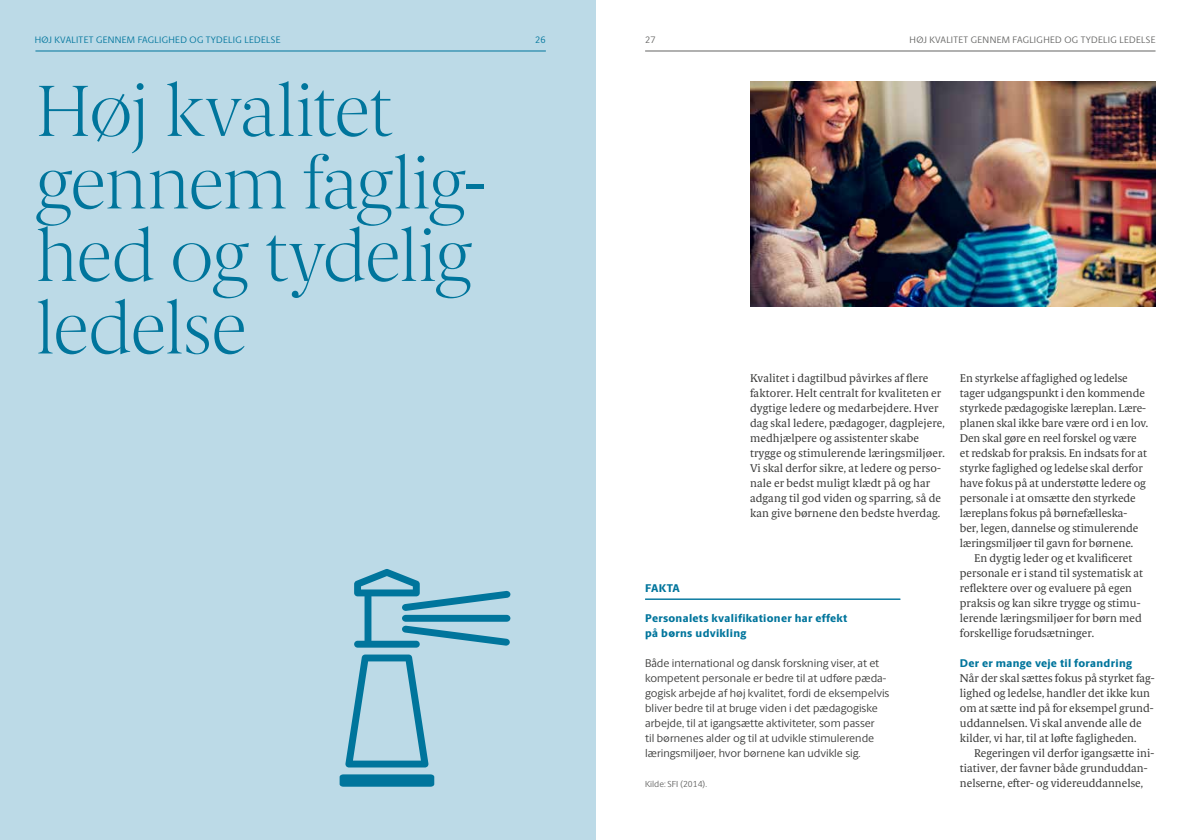
<style>
.page{position:relative;width:1191px;height:840px;background:#fff}
.page>*{position:absolute;margin:0;border:0;box-sizing:border-box;transform-origin:0 0}
.t1{font:200 72.5px/72.5px "Berlingske Serif Text";letter-spacing:-.02em;color:#00759c}
.t2{font:11.25px/15px "Berlingske Serif Text";letter-spacing:-.005em;color:#3b3b3a}
.t3{font:11.25px/15px "Berlingske Sans";letter-spacing:-.005em;color:#3b3b3a}
.t4{font:800 11.25px/15px "Berlingske Sans";letter-spacing:.03em;color:#00759c}
.t5{font:9.38px "Berlingske Sans";letter-spacing:.04em;color:#00759c}
.t6{font:9.38px "Berlingske Sans";letter-spacing:.04em;color:#636362}
.t7{font:8.75px "Berlingske Sans";color:#636362}
</style>
<div class="page">
<div style="left:0;top:0;width:595px;height:840px;background:#bcdae7"></div>
<hr style="left:645px;top:599px;width:255px;height:1px;background:#00759c">
<img style="left:750px;top:81px;width:405px;height:225px">
<svg style="left:345px;top:654px;width:83px;height:113px"></svg>
<svg style="left:339px;top:774px;width:95px;height:12px"></svg>
<svg style="left:354px;top:569px;width:156px;height:78px"></svg>
<hr style="left:645px;top:51px;width:510px;height:1px;background:#636362">
<hr style="left:35px;top:51px;width:511px;height:1px;background:#00759c">
<p class="t5" style="left:35px;top:33px;width:247px">Høj kvalitet gennem fagligh ed og tydelig ledelse</p>
<p class="t5" style="left:535px;top:33px;width:12px">26</p>
<p class="t6" style="left:645px;top:33px;width:12px">27</p>
<p class="t6" style="left:909px;top:33px;width:247px">Høj kvalitet gennem fagligh ed og tydelig ledelse</p>
<h1 class="t1" style="left:35px;top:71px;width:451px">Høj kvalitet gennem faglig&shy;hed og tydelig ledelse</h1>
<p class="t2" style="left:750px;top:370px;width:196px">Kvalitet i dagtilbud påvirkes af flere faktorer. Helt centralt for kvaliteten er dygtige ledere og medarbejdere. Hver dag skal ledere, pædagoger, dagplejere, medhjælpere og assistenter skabe trygge og stimulerende læringsmiljøer.<br>Vi skal derfor sikre, at ledere og perso&shy;nale er bedst muligt klædt på og har adgang til god viden og sparring, så de kan give børnene den bedste hverdag.</p>
<p class="t2" style="left:960px;top:370px;width:190px">En styrkelse af faglighed og ledelse tager udgangspunkt i den kommende styrkede pædagogiske læreplan. Lære&shy;planen skal ikke bare være ord i en lov.<br>Den skal gøre en reel forskel og være et redskab for praksis. En indsats for at styrke faglighed og ledelse skal derfor have fokus på at understøtte ledere og personale i at omsætte den styrkede læreplans fokus på børnefælleska&shy;ber, legen, dannelse og stimulerende læringsmiljøer til gavn for børnene.</p>
<p class="t2" style="left:960px;top:550px;width:185px;text-indent:14px">En dygtig leder og et kvalificeret personale er i stand til systematisk at reflektere over og evaluere på egen praksis og kan sikre trygge og stimu&shy;lerende læringsmiljøer for børn med forskellige forudsætninger.</p>
<p class="t4" style="left:960px;top:655px;width:173px">Der er mange veje til forandring</p>
<p class="t2" style="left:960px;top:670px;width:196px">Når der skal sættes fokus på styrket fag&shy;lighed og ledelse, handler det ikke kun om at sætte ind på for eksempel grund&shy;uddannelsen. Vi skal anvende alle de kilder, vi har, til at løfte fagligheden.</p>
<p class="t2" style="left:960px;top:745px;width:196px;text-indent:14px">Regeringen vil derfor igangsætte ini&shy;tiativer, der favner både grunduddan&shy;nelserne, efter- og videreuddannelse,</p>
<p class="t4" style="left:645px;top:580px;width:36px">FAKTA</p>
<p class="t4" style="left:645px;top:610px;width:204px">Personalets kvalifikationer har effekt på børns udvikling</p>
<p class="t3" style="left:645px;top:655px;width:246px">Både international og dansk forskning viser, at et kompetent personale er bedre til at udføre pæda&shy;gogisk arbejde af høj kvalitet, fordi de eksempelvis bliver bedre til at bruge viden i det pædagogiske arbejde, til at igangsætte aktiviteter, som passer<br>til børnenes alder og til at udvikle stimulerende læringsmiljøer, hvor børnene kan udvikle sig.</p>
<p class="t7" style="left:645px;top:777px;width:64px">Kilde: SFI (2014).</p>
</div>
